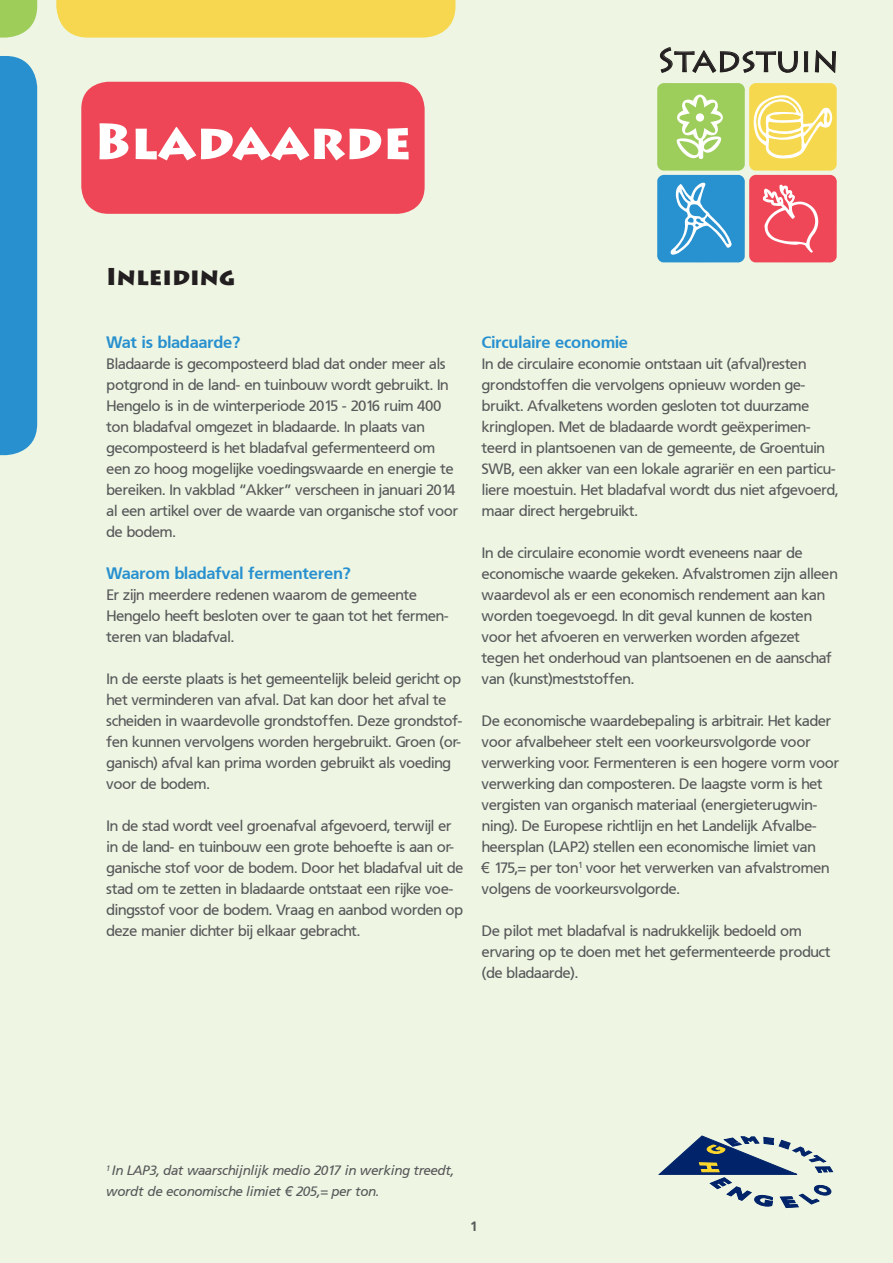
<style>
.page{position:relative;width:893px;height:1263px;background:#eef6e3}
.page>*{position:absolute;margin:0;border:0;box-sizing:border-box;transform-origin:0 0}
.t1{font:900 50.25px "Lithos Pro";color:#fff}
.t2{font:33.45px "Lithos Pro";color:#231f20}
.t3{font:900 24px "Lithos Pro";color:#231f20}
.t4{font:700 16.5px "Frutiger PFL";color:#2890cf}
.t5{font:15px/21px "Frutiger PFL";color:#57585a}
.t6{font:italic 13.5px/21px "Frutiger PFL";color:#57585a}
.t7{font:700 13.5px "Frutiger PFL";color:#57585a}
.s1{font-family:"Arial"}
</style>
<div class="page">
<svg style="left:0;top:0;width:37px;height:38px"></svg>
<div style="left:56px;top:0;width:399px;height:38px;background:#f6d74f"></div>
<div style="left:0;top:56px;width:37px;height:399px;background:#2890cf"></div>
<div style="left:81px;top:82px;width:344px;height:132px;background:#ef4657;border-radius:27px"></div>
<svg style="left:660px;top:48px;width:137px;height:24px"></svg>
<svg style="left:804px;top:52px;width:4px;height:20px"></svg>
<svg style="left:815px;top:51px;width:21px;height:21px"></svg>
<svg style="left:657px;top:83px;width:180px;height:180px;background:#b8af8c"></svg>
<svg style="left:659px;top:1136px;width:173px;height:71px"></svg>
<h1 class="t1" style="left:94px;top:110px;width:319px">Bladaarde</h1>
<h2 class="t2" style="left:657px;top:41px;width:183px">Stadstuin</h2>
<h3 class="t3" style="left:106px;top:262px;width:130px">Inleiding</h3>
<p class="t4" style="left:106px;top:332px;width:135px">Wat is bladaarde?</p>
<p class="t5" style="left:106px;top:353px;width:353px">Bladaarde is gecomposteerd blad dat onder meer als potgrond in de land- en tuinbouw wordt gebruikt. In Hengelo is in de winterperiode 2015 - 2016 ruim 400 ton bladafval omgezet in bladaarde. In plaats van gecomposteerd is het bladafval gefermenteerd om een zo hoog mogelijke voedingswaarde en energie te bereiken. In vakblad “Akker” verscheen in januari 2014 al een artikel over de waarde van organische stof voor de bodem.</p>
<p class="t4" style="left:106px;top:563px;width:246px">Waarom bladafval fermenteren?</p>
<p class="t5" style="left:106px;top:584px;width:344px">Er zijn meerdere redenen waarom de gemeente<br>Hengelo heeft besloten over te gaan tot het fermen&shy;teren van bladafval.</p>
<p class="t5" style="left:106px;top:668px;width:358px">In de eerste plaats is het gemeentelijk beleid gericht op het verminderen van afval. Dat kan door het afval te scheiden in waardevolle grondstoffen. Deze grondstof&shy;fen kunnen vervolgens worden hergebruikt. Groen (or&shy;ganisch) afval kan prima worden gebruikt als voeding voor de bodem.</p>
<p class="t5" style="left:106px;top:815px;width:358px">In de stad wordt veel groenafval afgevoerd, terwijl er in de land- en tuinbouw een grote behoefte is aan or&shy;ganische stof voor de bodem. Door het bladafval uit de stad om te zetten in bladaarde ontstaat een rijke voe&shy;dingsstof voor de bodem. Vraag en aanbod worden op deze manier dichter bij elkaar gebracht.</p>
<p class="t4" style="left:482px;top:332px;width:148px">Circulaire economie</p>
<p class="t5" style="left:482px;top:353px;width:358px">In de circulaire economie ontstaan uit (afval)resten grondstoffen die vervolgens opnieuw worden ge&shy;bruikt. Afvalketens worden gesloten tot duurzame kringlopen. Met de bladaarde wordt geëxperimen&shy;teerd in plantsoenen van de gemeente, de Groentuin SWB, een akker van een lokale agrariër en een particu&shy;liere moestuin. Het bladafval wordt dus niet afgevoerd, maar direct hergebruikt.</p>
<p class="t5" style="left:482px;top:542px;width:357px">In de circulaire economie wordt eveneens naar de economische waarde gekeken. Afvalstromen zijn alleen waardevol als er een economisch rendement aan kan worden toegevoegd. In dit geval kunnen de kosten voor het afvoeren en verwerken worden afgezet tegen het onderhoud van plantsoenen en de aanschaf van (kunst)meststoffen.</p>
<p class="t5" style="left:482px;top:710px;width:359px">De economische waardebepaling is arbitrair. Het kader voor afvalbeheer stelt een voorkeursvolgorde voor verwerking voor. Fermenteren is een hogere vorm voor verwerking dan composteren. De laagste vorm is het vergisten van organisch materiaal (energieterugwin&shy;ning). De Europese richtlijn en het Landelijk Afvalbe&shy;heersplan (LAP2) stellen een economische limiet van<br><span class="s1">€</span> 175,= per ton<sup>1</sup> voor het verwerken van afvalstromen volgens de voorkeursvolgorde.</p>
<p class="t5" style="left:482px;top:920px;width:350px">De pilot met bladafval is nadrukkelijk bedoeld om ervaring op te doen met het gefermenteerde product (de bladaarde).</p>
<p class="t6" style="left:106px;top:1160px;width:349px"><sup>1</sup> In LAP3, dat waarschijnlijk medio 2017 in werking treedt, wordt de economische limiet <span class="s1">€</span> 205,= per ton.</p>
<p class="t7" style="left:470px;top:1217px;width:8px">1</p>
</div>
